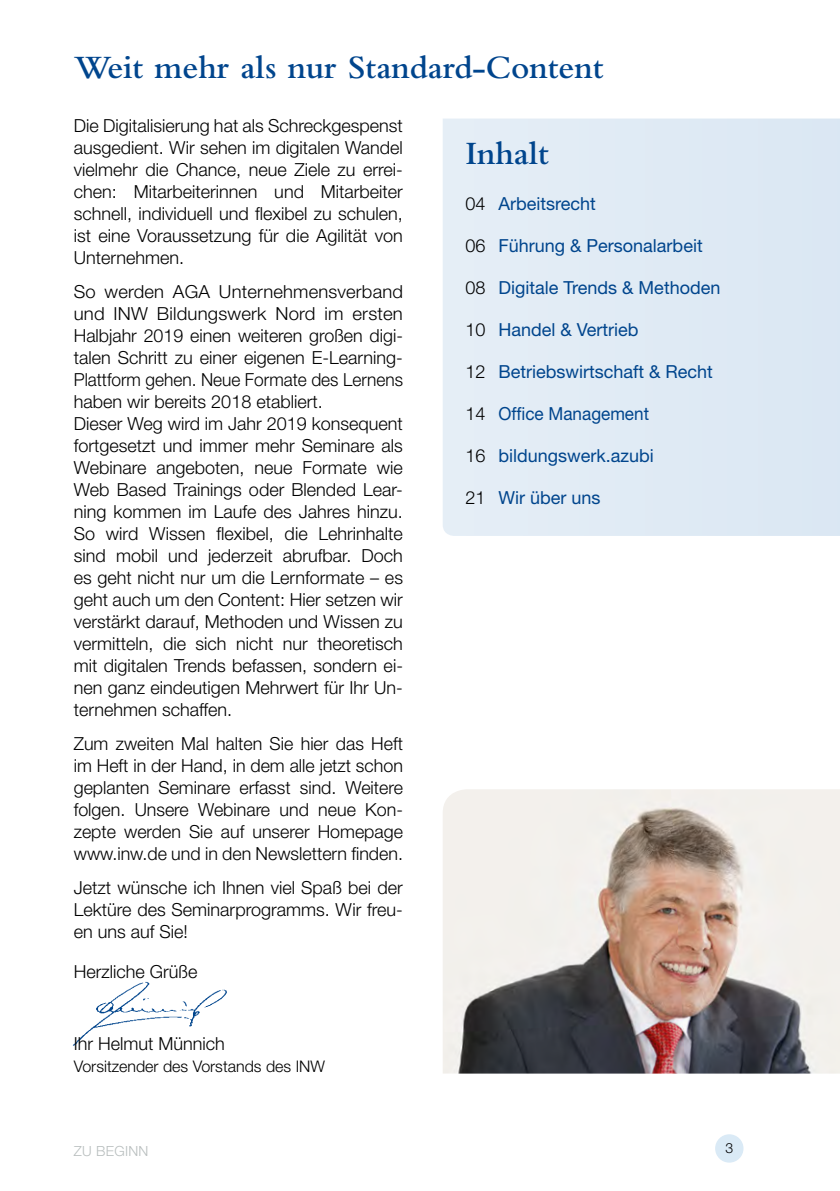
<style>
.page{position:relative;width:840px;height:1191px;background:#fff}
.page>*{position:absolute;margin:0;border:0;box-sizing:border-box;transform-origin:0 0}
.t1{font:600 34px "Bembo";color:#00458d}
.t2{font:300 18px/22px "Helvetica Neue LT Pro";color:#000;text-align:justify}
.t3{font:18px "Helvetica Neue LT Pro";color:#00458d}
.t4{font:18px "Helvetica Neue LT Pro";color:#00458d;scale:.95 1}
.t5{font:300 16px "Helvetica Neue LT Pro";color:#000}
.t6{font:300 14px "Helvetica Neue LT Pro";letter-spacing:.02em;color:#b8bebe}
.t7{font:300 14px "Helvetica Neue LT Pro";color:#000}
.s1{font-weight:300;color:#000}
</style>
<div class="page">
<img style="left:443px;top:789px;width:396px;height:284px">
<img style="left:72px;top:981px;width:155px;height:65px">
<div style="left:443px;top:118px;width:396px;height:418px;background:#e0ebf5"></div>
<div style="left:714px;top:1134px;width:29px;height:28px;background:#daeaf6;border-radius:50%"></div>
<h1 class="t1" style="left:74px;top:49px;width:531px">Weit mehr als nur Standard-Content</h1>
<p class="t2" style="left:74px;top:114px;width:330px">Die Digitalisierung hat als Schreckgespenst ausgedient. Wir sehen im digitalen Wandel vielmehr die Chance, neue Ziele zu errei&shy;chen: Mitarbeiterinnen und Mitarbeiter schnell, individuell und flexibel zu schulen, ist eine Voraussetzung für die Agilität von Unternehmen.</p>
<p class="t2" style="left:74px;top:280px;width:330px;text-align:left">So werden AGA Unternehmensverband und INW Bildungswerk Nord im ersten Halbjahr 2019 einen weiteren großen digi&shy;talen Schritt zu einer eigenen E-Learning-Plattform gehen. Neue Formate des Lernens haben wir bereits 2018 etabliert.<br>Dieser Weg wird im Jahr 2019 konsequent fortgesetzt und immer mehr Seminare als Webinare angeboten, neue Formate wie Web Based Trainings oder Blended Lear&shy;ning kommen im Laufe des Jahres hinzu.<br>So wird Wissen flexibel, die Lehrinhalte sind mobil und jederzeit abrufbar. Doch es geht nicht nur um die Lernformate – es geht auch um den Content: Hier setzen wir verstärkt darauf, Methoden und Wissen zu vermitteln, die sich nicht nur theoretisch mit digitalen Trends befassen, sondern ei&shy;nen ganz eindeutigen Mehrwert für Ihr Un&shy;ternehmen schaffen.</p>
<p class="t2" style="left:74px;top:732px;width:330px">Zum zweiten Mal halten Sie hier das Heft im Heft in der Hand, in dem alle jetzt schon geplanten Seminare erfasst sind. Weitere folgen. Unsere Webinare und neue Kon&shy;zepte werden Sie auf unserer Homepage www.inw.de und in den Newslettern finden.</p>
<p class="t2" style="left:74px;top:876px;width:330px">Jetzt wünsche ich Ihnen viel Spaß bei der Lektüre des Seminarprogramms. Wir freu&shy;en uns auf Sie!</p>
<p class="t2" style="left:74px;top:960px;width:125px">Herzliche Grüße</p>
<p class="t2" style="left:74px;top:1032px;width:153px">Ihr Helmut Münnich</p>
<p class="t5" style="left:74px;top:1056px;width:253px">Vorsitzender des Vorstands des INW</p>
<h1 class="t1" style="left:465px;top:135px;width:85px">Inhalt</h1>
<p class="t3" style="left:465px;top:192px;width:132px"><span class="s1">04</span> Arbeitsrecht</p>
<p class="t3" style="left:465px;top:234px;width:239px"><span class="s1">06</span> Führung &amp; Personalarbeit</p>
<p class="t3" style="left:465px;top:276px;width:256px"><span class="s1">08</span> Digitale Trends &amp; Methoden</p>
<p class="t3" style="left:465px;top:318px;width:175px"><span class="s1">10</span> Handel &amp; Vertrieb</p>
<p class="t3" style="left:465px;top:360px;width:249px"><span class="s1">12</span> Betriebswirtschaft &amp; Recht</p>
<p class="t4" style="left:465px;top:402px;width:195px"><span class="s1">14</span> Office Management</p>
<p class="t3" style="left:465px;top:444px;width:190px"><span class="s1">16</span> bildungswerk.azubi</p>
<p class="t3" style="left:465px;top:486px;width:137px"><span class="s1">21</span> Wir über uns</p>
<p class="t6" style="left:74px;top:1142px;width:76px">ZU BEGINN</p>
<p class="t7" style="left:725px;top:1139px;width:9px">3</p>
</div>
